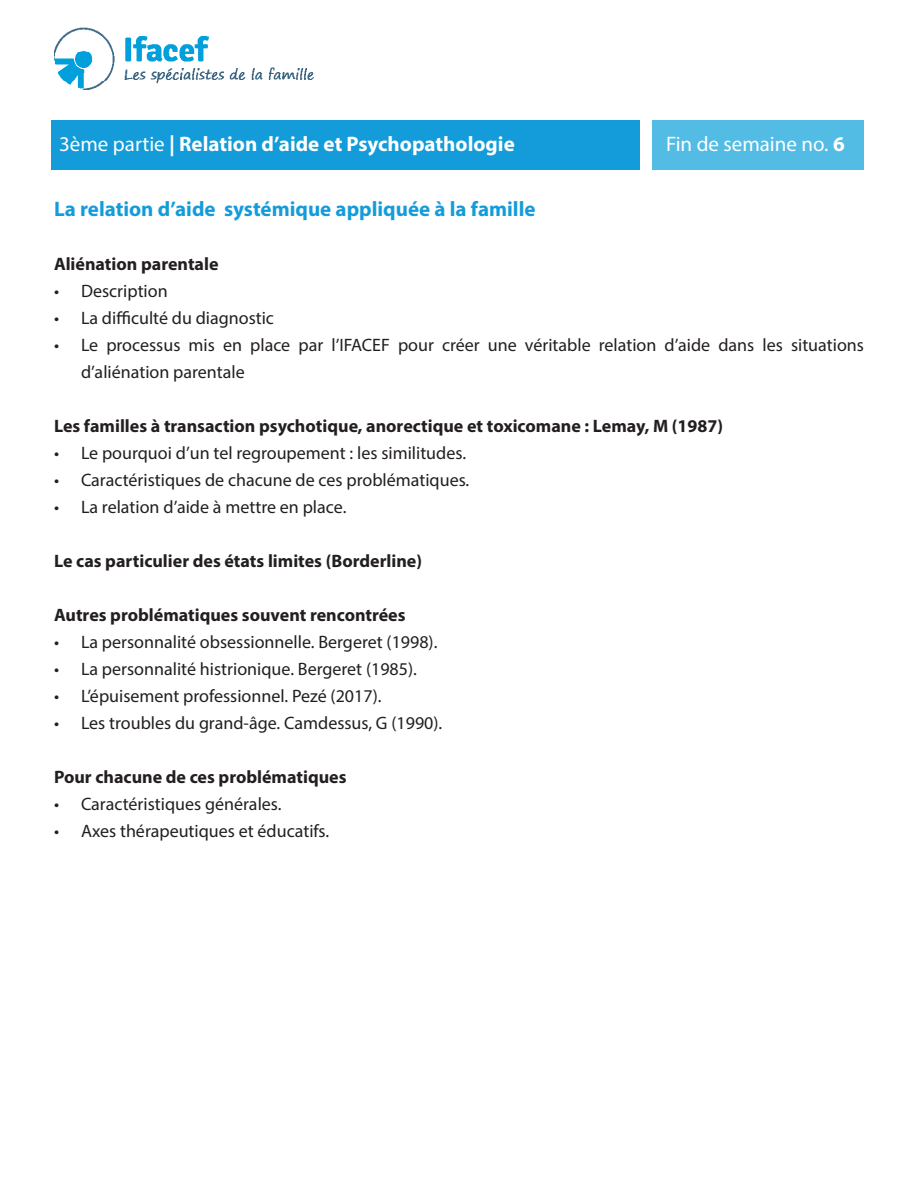
<style>
.page{position:relative;width:918px;height:1188px;background:#fff}
.page>*{position:absolute;margin:0;border:0;box-sizing:border-box;transform-origin:0 0}
.t1{font:700 21px "Myriad Pro";color:#139cd9}
.t2{font:700 21px "Myriad Pro";color:#fff}
.t3{font:21px "Myriad Pro";color:#fff}
.t4{font:18px/27px "Myriad Pro";color:#231f20}
.t5{font:700 18px "Myriad Pro";color:#231f20}
.s1{font-weight:400}
.s2{font-weight:700}
</style>
<div class="page">
<img style="left:54px;top:27px;width:260px;height:62px">
<div style="left:51px;top:120px;width:589px;height:49px;background:#139cd9"></div>
<div style="left:652px;top:120px;width:212px;height:49px;background:#52bce5"></div>
<p class="t2" style="left:59px;top:131px;width:457px"><span class="s1">3ème partie</span> | Relation d’aide et Psychopathologie</p>
<p class="t3" style="left:666px;top:131px;width:180px">Fin de semaine no. <span class="s2">6</span></p>
<p class="t1" style="left:54px;top:195px;width:483px">La relation d’aide systémique appliquée à la famille</p>
<p class="t5" style="left:54px;top:252px;width:166px">Aliénation parentale</p>
<p class="t4" style="left:54px;top:277px;width:115px">• Description</p>
<p class="t4" style="left:54px;top:304px;width:222px">• La difficulté du diagnostic</p>
<p class="t4" style="left:81px;top:331px;width:785px;text-indent:-27px">• Le processus mis en place par l’IFACEF pour créer une véritable relation d’aide dans les situations d’aliénation parentale</p>
<p class="t5" style="left:54px;top:414px;width:671px">Les familles à transaction psychotique, anorectique et toxicomane : Lemay, M (1987)</p>
<p class="t4" style="left:54px;top:439px;width:414px">• Le pourquoi d’un tel regroupement : les similitudes.</p>
<p class="t4" style="left:54px;top:466px;width:417px">• Caractéristiques de chacune de ces problématiques.</p>
<p class="t4" style="left:54px;top:493px;width:294px">• La relation d’aide à mettre en place.</p>
<p class="t5" style="left:54px;top:549px;width:370px">Le cas particulier des états limites (Borderline)</p>
<p class="t5" style="left:54px;top:603px;width:353px">Autres problématiques souvent rencontrées</p>
<p class="t4" style="left:54px;top:628px;width:385px">• La personnalité obsessionnelle. Bergeret (1998).</p>
<p class="t4" style="left:54px;top:655px;width:364px">• La personnalité histrionique. Bergeret (1985).</p>
<p class="t4" style="left:54px;top:682px;width:329px">• L’épuisement professionnel. Pezé (2017).</p>
<p class="t4" style="left:54px;top:709px;width:390px">• Les troubles du grand-âge. Camdessus, G (1990).</p>
<p class="t5" style="left:54px;top:765px;width:294px">Pour chacune de ces problématiques</p>
<p class="t4" style="left:54px;top:790px;width:229px">• Caractéristiques générales.</p>
<p class="t4" style="left:54px;top:817px;width:277px">• Axes thérapeutiques et éducatifs.</p>
</div>
